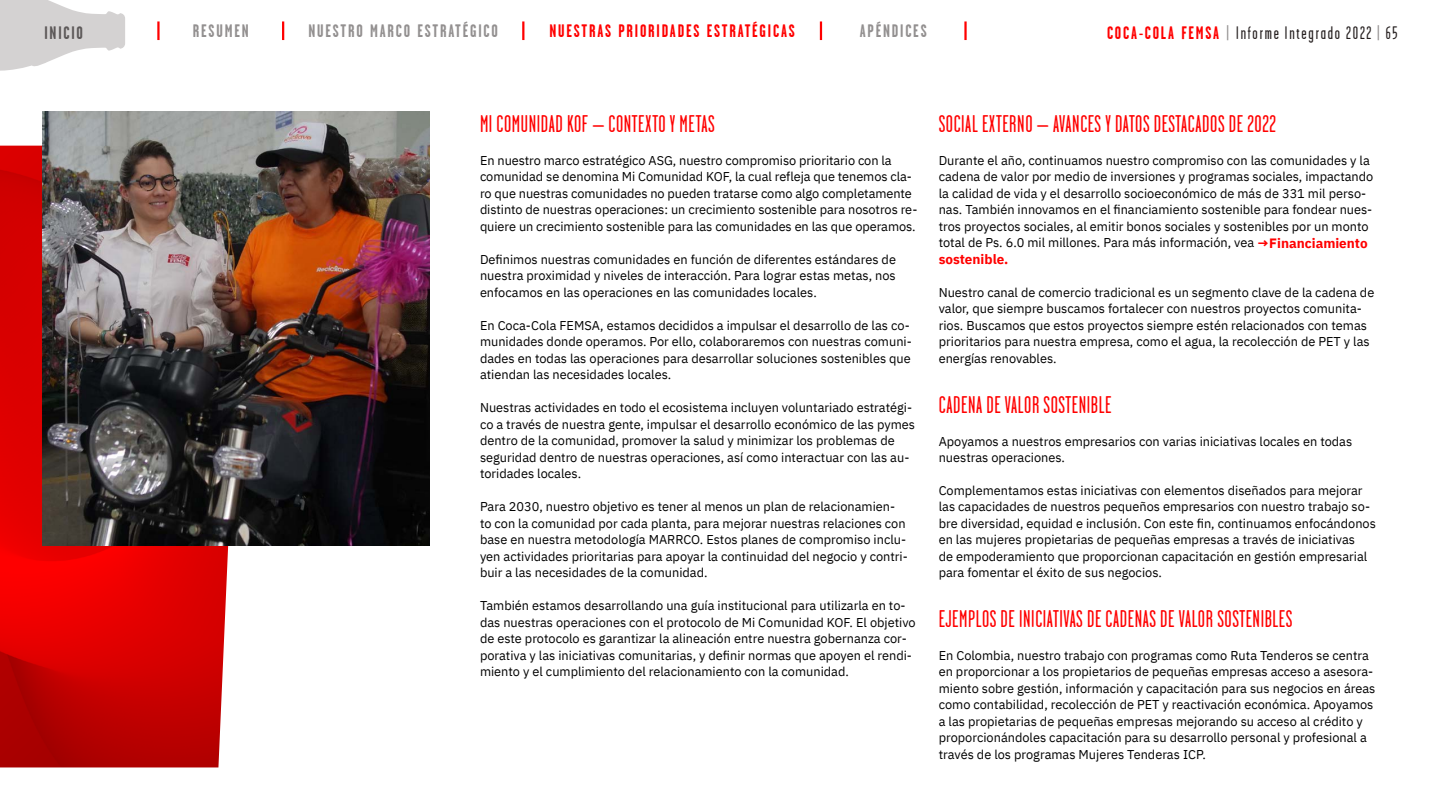
<style>
.page{position:relative;width:1440px;height:810px;background:#fff}
.page>*{position:absolute;margin:0;border:0;box-sizing:border-box;transform-origin:0 0}
.t1{font:24px "Garage Gothic";letter-spacing:.025em;color:#f00}
.t2{font:700 18px "Garage Gothic";letter-spacing:.1em;color:#939090}
.t3{font:18px "Garage Gothic";letter-spacing:.1em;color:#262020}
.t4{font:700 18px "Garage Gothic";letter-spacing:.1em;color:#f00}
.t5{font:700 18px "Garage Gothic";letter-spacing:.1em;color:#5c5858}
.t6{font:700 13.5px "IBM Plex Sans";color:#f00}
.t7{font:12.75px/16.5px "IBM Plex Sans";color:#000}
.s1{font-weight:700;color:#f00}
.s2{color:#939090}
.s3{font-weight:700;font-size:13.5px;color:#f00}
</style>
<div class="page">
<img style="left:0;top:146px;width:229px;height:621px">
<img style="left:43px;top:112px;width:387px;height:434px">
<hr style="left:157px;top:21px;width:3px;height:19px;background:#f00">
<svg style="left:282px;top:21px;width:2px;height:19px"></svg>
<svg style="left:522px;top:21px;width:2px;height:19px"></svg>
<svg style="left:820px;top:21px;width:2px;height:19px"></svg>
<hr style="left:964px;top:21px;width:3px;height:19px;background:#f00">
<svg style="left:0;top:0;width:125px;height:71px"></svg>
<h2 class="t5" style="left:44px;top:23px;width:40px">INICIO</h2>
<h2 class="t2" style="left:193px;top:21px;width:57px">RESUMEN</h2>
<h2 class="t2" style="left:309px;top:21px;width:191px">NUESTRO MARCO ESTRATÉGICO</h2>
<h2 class="t4" style="left:549px;top:21px;width:247px">NUESTRAS PRIORIDADES ESTRATÉGICAS</h2>
<h2 class="t2" style="left:860px;top:21px;width:69px">APÉNDICES</h2>
<h2 class="t3" style="left:1107px;top:23px;width:292px"><span class="s1">COCA-COLA FEMSA</span> <span class="s2">|</span> Informe Integrado 2022 <span class="s2">|</span> 65</h2>
<h1 class="t1" style="left:480px;top:111px;width:236px">MI COMUNIDAD KOF – CONTEXTO Y METAS</h1>
<p class="t7" style="left:480px;top:151px;width:439px">En nuestro marco estratégico ASG, nuestro compromiso prioritario con la comunidad se denomina Mi Comunidad KOF, la cual refleja que tenemos cla&shy;ro que nuestras comunidades no pueden tratarse como algo completamente distinto de nuestras operaciones: un crecimiento sostenible para nosotros re&shy;quiere un crecimiento sostenible para las comunidades en las que operamos.</p>
<p class="t7" style="left:480px;top:250px;width:418px;text-align:justify">Definimos nuestras comunidades en función de diferentes estándares de nuestra proximidad y niveles de interacción. Para lograr estas metas, nos enfocamos en las operaciones en las comunidades locales.</p>
<p class="t7" style="left:480px;top:316px;width:433px">En Coca-Cola FEMSA, estamos decididos a impulsar el desarrollo de las co&shy;munidades donde operamos. Por ello, colaboraremos con nuestras comuni&shy;dades en todas las operaciones para desarrollar soluciones sostenibles que atiendan las necesidades locales.</p>
<p class="t7" style="left:480px;top:399px;width:437px">Nuestras actividades en todo el ecosistema incluyen voluntariado estratégi&shy;co a través de nuestra gente, impulsar el desarrollo económico de las pymes dentro de la comunidad, promover la salud y minimizar los problemas de seguridad dentro de nuestras operaciones, así como interactuar con las au&shy;toridades locales.</p>
<p class="t7" style="left:480px;top:498px;width:429px">Para 2030, nuestro objetivo es tener al menos un plan de relacionamien&shy;to con la comunidad por cada planta, para mejorar nuestras relaciones con base en nuestra metodología MARRCO. Estos planes de compromiso inclu&shy;yen actividades prioritarias para apoyar la continuidad del negocio y contri&shy;buir a las necesidades de la comunidad.</p>
<p class="t7" style="left:480px;top:597px;width:437px">También estamos desarrollando una guía institucional para utilizarla en to&shy;das nuestras operaciones con el protocolo de Mi Comunidad KOF. El objetivo de este protocolo es garantizar la alineación entre nuestra gobernanza cor&shy;porativa y las iniciativas comunitarias, y definir normas que apoyen el rendi&shy;miento y el cumplimiento del relacionamiento con la comunidad.</p>
<h1 class="t1" style="left:939px;top:111px;width:339px">SOCIAL EXTERNO – AVANCES Y DATOS DESTACADOS DE 2022</h1>
<p class="t7" style="left:939px;top:151px;width:436px">Durante el año, continuamos nuestro compromiso con las comunidades y la cadena de valor por medio de inversiones y programas sociales, impactando la calidad de vida y el desarrollo socioeconómico de más de 331 mil perso&shy;nas. También innovamos en el financiamiento sostenible para fondear nues&shy;tros proyectos sociales, al emitir bonos sociales y sostenibles por un monto total de Ps. 6.0 mil millones. Para más información, vea <span class="s3">→Financiamiento</span></p>
<p class="t6" style="left:939px;top:248px;width:71px">sostenible.</p>
<p class="t7" style="left:939px;top:283px;width:437px">Nuestro canal de comercio tradicional es un segmento clave de la cadena de valor, que siempre buscamos fortalecer con nuestros proyectos comunita&shy;rios. Buscamos que estos proyectos siempre estén relacionados con temas prioritarios para nuestra empresa, como el agua, la recolección de PET y las energías renovables.</p>
<h1 class="t1" style="left:939px;top:392px;width:174px">CADENA DE VALOR SOSTENIBLE</h1>
<p class="t7" style="left:939px;top:432px;width:415px">Apoyamos a nuestros empresarios con varias iniciativas locales en todas nuestras operaciones.</p>
<p class="t7" style="left:939px;top:481px;width:439px">Complementamos estas iniciativas con elementos diseñados para mejorar las capacidades de nuestros pequeños empresarios con nuestro trabajo so&shy;bre diversidad, equidad e inclusión. Con este fin, continuamos enfocándonos en las mujeres propietarias de pequeñas empresas a través de iniciativas<br>de empoderamiento que proporcionan capacitación en gestión empresarial para fomentar el éxito de sus negocios.</p>
<h1 class="t1" style="left:939px;top:606px;width:355px">EJEMPLOS DE INICIATIVAS DE CADENAS DE VALOR SOSTENIBLES</h1>
<p class="t7" style="left:939px;top:646px;width:438px">En Colombia, nuestro trabajo con programas como Ruta Tenderos se centra en proporcionar a los propietarios de pequeñas empresas acceso a asesora&shy;miento sobre gestión, información y capacitación para sus negocios en áreas como contabilidad, recolección de PET y reactivación económica. Apoyamos a las propietarias de pequeñas empresas mejorando su acceso al crédito y proporcionándoles capacitación para su desarrollo personal y profesional a través de los programas Mujeres Tenderas ICP.</p>
</div>
